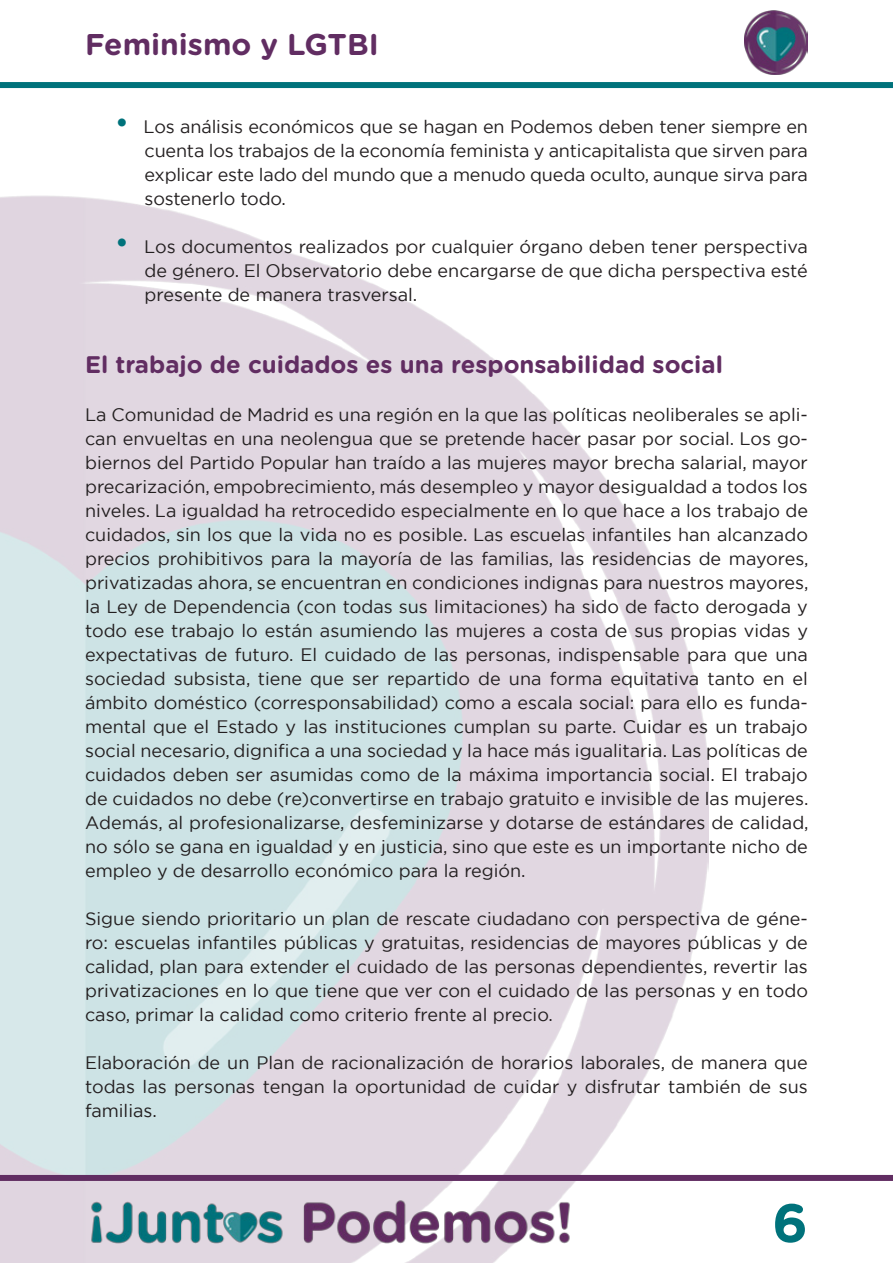
<style>
.page{position:relative;width:893px;height:1263px;background:#fff}
.page>*{position:absolute;margin:0;border:0;box-sizing:border-box;transform-origin:0 0}
.t1{font:700 54px "Gotham Rounded";color:#00727b}
.t2{font:700 30px "Gotham Rounded";color:#612d62}
._02_SUBTITULO{font:700 24px "Gotham Rounded";color:#612d62}
._05_PÁRRAFO{font:18px/24px "Gotham";color:#231f20;text-align:justify}
.s1{font-size:30px;color:#00727b}
</style>
<div class="page">
<img style="left:0;top:195px;width:709px;height:1068px">
<div style="left:0;top:82px;width:893px;height:6px;background:#00727b"></div>
<div style="left:0;top:1175px;width:893px;height:6px;background:#612d62"></div>
<img style="left:744px;top:11px;width:64px;height:64px">
<img style="left:85px;top:1195px;width:490px;height:52px">
<h2 class="t2" style="left:85px;top:22px;width:295px">Feminismo y LGTBI</h2>
<p class="_05_PÁRRAFO" style="left:145px;top:114px;width:665px;text-indent:-30px"><span class="s1">•</span> Los análisis económicos que se hagan en Podemos deben tener siempre en cuenta los trabajos de la economía feminista y anticapitalista que sirven para explicar este lado del mundo que a menudo queda oculto, aunque sirva para sostenerlo todo.</p>
<p class="_05_PÁRRAFO" style="left:145px;top:234px;width:665px;text-indent:-30px"><span class="s1">•</span> Los documentos realizados por cualquier órgano deben tener perspectiva de género. El Observatorio debe encargarse de que dicha perspectiva esté presente de manera trasversal.</p>
<p class="_02_SUBTITULO" style="left:85px;top:347px;width:639px">El trabajo de cuidados es una responsabilidad social</p>
<p class="_05_PÁRRAFO" style="left:85px;top:402px;width:725px">La Comunidad de Madrid es una región en la que las políticas neoliberales se apli&shy;can envueltas en una neolengua que se pretende hacer pasar por social. Los go&shy;biernos del Partido Popular han traído a las mujeres mayor brecha salarial, mayor precarización, empobrecimiento, más desempleo y mayor desigualdad a todos los niveles. La igualdad ha retrocedido especialmente en lo que hace a los trabajo de cuidados, sin los que la vida no es posible. Las escuelas infantiles han alcanzado precios prohibitivos para la mayoría de las familias, las residencias de mayores, privatizadas ahora, se encuentran en condiciones indignas para nuestros mayores, la Ley de Dependencia (con todas sus limitaciones) ha sido de facto derogada y todo ese trabajo lo están asumiendo las mujeres a costa de sus propias vidas y expectativas de futuro. El cuidado de las personas, indispensable para que una sociedad subsista, tiene que ser repartido de una forma equitativa tanto en el ámbito doméstico (corresponsabilidad) como a escala social: para ello es funda&shy;mental que el Estado y las instituciones cumplan su parte. Cuidar es un trabajo social necesario, dignifica a una sociedad y la hace más igualitaria. Las políticas de cuidados deben ser asumidas como de la máxima importancia social. El trabajo de cuidados no debe (re)convertirse en trabajo gratuito e invisible de las mujeres.<br>Además, al profesionalizarse, desfeminizarse y dotarse de estándares de calidad, no sólo se gana en igualdad y en justicia, sino que este es un importante nicho de empleo y de desarrollo económico para la región.</p>
<p class="_05_PÁRRAFO" style="left:85px;top:906px;width:724px">Sigue siendo prioritario un plan de rescate ciudadano con perspectiva de géne&shy;ro: escuelas infantiles públicas y gratuitas, residencias de mayores públicas y de calidad, plan para extender el cuidado de las personas dependientes, revertir las privatizaciones en lo que tiene que ver con el cuidado de las personas y en todo caso, primar la calidad como criterio frente al precio.</p>
<p class="_05_PÁRRAFO" style="left:85px;top:1050px;width:724px">Elaboración de un Plan de racionalización de horarios laborales, de manera que todas las personas tengan la oportunidad de cuidar y disfrutar también de sus familias.</p>
<h1 class="t1" style="left:772px;top:1183px;width:37px">6</h1>
</div>
